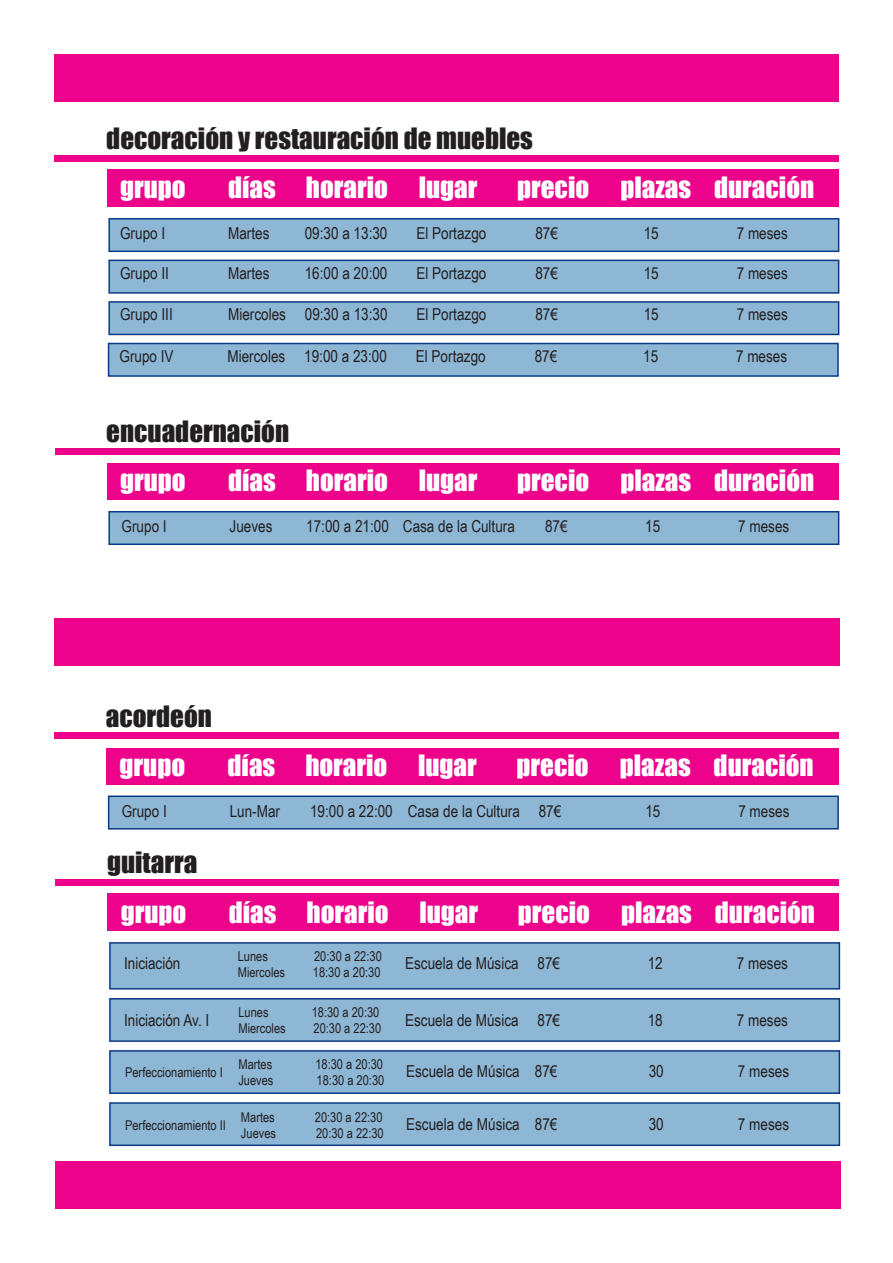
<style>
.page{position:relative;width:893px;height:1263px;background:#fff}
.page>*{position:absolute;margin:0;border:0;box-sizing:border-box;transform-origin:0 0}
.t1{font:27px "Impact";color:#fff}
.t2{font:27px "Impact";color:#231f20}
.t3{font:16.5px "Arial Narrow";color:#231f20}
.t4{font:13.5px "Arial Narrow";color:#231f20}
</style>
<div class="page">
<div style="left:55px;top:54px;width:784px;height:47px;background:#ed028c"></div>
<div style="left:55px;top:155px;width:784px;height:7px;background:#ed028c"></div>
<div style="left:107px;top:169px;width:731px;height:38px;background:#ed028c"></div>
<div style="left:108px;top:218px;width:731px;height:34px;background:#8db7d5;border:2px solid #083b85"></div>
<div style="left:108px;top:260px;width:731px;height:34px;background:#8db7d5;border:2px solid #083b85"></div>
<div style="left:108px;top:301px;width:731px;height:34px;background:#8db7d5;border:2px solid #083b85"></div>
<div style="left:55px;top:448px;width:784px;height:7px;background:#ed028c"></div>
<div style="left:107px;top:463px;width:732px;height:37px;background:#ed028c"></div>
<div style="left:108px;top:511px;width:731px;height:34px;background:#8db7d5;border:2px solid #083b85"></div>
<div style="left:108px;top:343px;width:731px;height:34px;background:#8db7d5;border:2px solid #083b85"></div>
<div style="left:54px;top:619px;width:785px;height:47px;background:#ed028c"></div>
<div style="left:54px;top:732px;width:785px;height:7px;background:#ed028c"></div>
<div style="left:107px;top:748px;width:732px;height:36px;background:#ed028c"></div>
<div style="left:108px;top:795px;width:731px;height:34px;background:#8db7d5;border:2px solid #083b85"></div>
<div style="left:55px;top:879px;width:784px;height:7px;background:#ed028c"></div>
<div style="left:108px;top:893px;width:731px;height:38px;background:#ed028c"></div>
<div style="left:109px;top:942px;width:731px;height:47px;background:#8db7d5;border:2px solid #083b85"></div>
<div style="left:109px;top:998px;width:731px;height:44px;background:#8db7d5;border:2px solid #083b85"></div>
<div style="left:109px;top:1050px;width:731px;height:44px;background:#8db7d5;border:2px solid #083b85"></div>
<div style="left:109px;top:1102px;width:731px;height:44px;background:#8db7d5;border:2px solid #083b85"></div>
<div style="left:55px;top:1161px;width:786px;height:48px;background:#ed028c"></div>
<p class="t2" style="left:106px;top:117px;width:428px">decoración y restauración de muebles</p>
<p class="t1" style="left:120px;top:167px;width:67px">grupo</p>
<p class="t1" style="left:228px;top:167px;width:251px">días horario lugar</p>
<p class="t1" style="left:517px;top:167px;width:299px">precio plazas duración</p>
<p class="t3" style="left:120px;top:221px;width:47px">Grupo I</p>
<p class="t3" style="left:228px;top:221px;width:43px">Martes</p>
<p class="t3" style="left:305px;top:221px;width:84px">09:30 a 13:30</p>
<p class="t3" style="left:416px;top:221px;width:71px">El Portazgo</p>
<p class="t3" style="left:535px;top:221px;width:24px">87€</p>
<p class="t3" style="left:644px;top:221px;width:17px">15</p>
<p class="t3" style="left:737px;top:221px;width:53px">7 meses</p>
<p class="t3" style="left:120px;top:261px;width:50px">Grupo II</p>
<p class="t3" style="left:228px;top:261px;width:43px">Martes</p>
<p class="t3" style="left:305px;top:261px;width:84px">16:00 a 20:00</p>
<p class="t3" style="left:416px;top:261px;width:71px">El Portazgo</p>
<p class="t3" style="left:535px;top:261px;width:24px">87€</p>
<p class="t3" style="left:644px;top:261px;width:17px">15</p>
<p class="t3" style="left:737px;top:261px;width:53px">7 meses</p>
<p class="t3" style="left:120px;top:302px;width:54px">Grupo III</p>
<p class="t3" style="left:228px;top:302px;width:161px">Miercoles 09:30 a 13:30</p>
<p class="t3" style="left:416px;top:302px;width:71px">El Portazgo</p>
<p class="t3" style="left:535px;top:302px;width:24px">87€</p>
<p class="t3" style="left:644px;top:302px;width:17px">15</p>
<p class="t3" style="left:737px;top:302px;width:53px">7 meses</p>
<p class="t3" style="left:119px;top:344px;width:56px">Grupo IV</p>
<p class="t3" style="left:227px;top:344px;width:161px">Miercoles 19:00 a 23:00</p>
<p class="t3" style="left:416px;top:344px;width:71px">El Portazgo</p>
<p class="t3" style="left:535px;top:344px;width:24px">87€</p>
<p class="t3" style="left:643px;top:344px;width:17px">15</p>
<p class="t3" style="left:736px;top:344px;width:53px">7 meses</p>
<p class="t2" style="left:106px;top:410px;width:184px">encuadernación</p>
<p class="t1" style="left:120px;top:460px;width:67px">grupo</p>
<p class="t1" style="left:228px;top:460px;width:251px">días horario lugar</p>
<p class="t1" style="left:517px;top:460px;width:299px">precio plazas duración</p>
<p class="t3" style="left:122px;top:514px;width:47px">Grupo I</p>
<p class="t3" style="left:230px;top:514px;width:44px">Jueves</p>
<p class="t3" style="left:306px;top:514px;width:210px">17:00 a 21:00 Casa de la Cultura</p>
<p class="t3" style="left:545px;top:514px;width:24px">87€</p>
<p class="t3" style="left:645px;top:514px;width:17px">15</p>
<p class="t3" style="left:738px;top:514px;width:53px">7 meses</p>
<p class="t2" style="left:106px;top:695px;width:108px">acordeón</p>
<p class="t1" style="left:120px;top:744px;width:67px">grupo</p>
<p class="t1" style="left:228px;top:744px;width:251px">días horario lugar</p>
<p class="t1" style="left:517px;top:744px;width:299px">precio plazas duración</p>
<p class="t3" style="left:122px;top:799px;width:47px">Grupo I</p>
<p class="t3" style="left:230px;top:799px;width:52px">Lun-Mar</p>
<p class="t3" style="left:310px;top:799px;width:253px">19:00 a 22:00 Casa de la Cultura 87€</p>
<p class="t3" style="left:645px;top:799px;width:17px">15</p>
<p class="t3" style="left:738px;top:799px;width:53px">7 meses</p>
<p class="t2" style="left:107px;top:841px;width:92px">guitarra</p>
<p class="t1" style="left:121px;top:891px;width:67px">grupo</p>
<p class="t1" style="left:229px;top:891px;width:251px">días horario lugar</p>
<p class="t1" style="left:518px;top:891px;width:299px">precio plazas duración</p>
<p class="t4" style="left:238px;top:946px;width:32px">Lunes</p>
<p class="t4" style="left:314px;top:946px;width:69px">20:30 a 22:30</p>
<p class="t4" style="left:238px;top:962px;width:49px">Miercoles</p>
<p class="t4" style="left:313px;top:962px;width:69px">18:30 a 20:30</p>
<p class="t3" style="left:124px;top:951px;width:58px">Iniciación</p>
<p class="t3" style="left:405px;top:951px;width:156px">Escuela de Música 87€</p>
<p class="t3" style="left:648px;top:951px;width:17px">12</p>
<p class="t3" style="left:737px;top:951px;width:53px">7 meses</p>
<p class="t4" style="left:238px;top:1002px;width:32px">Lunes</p>
<p class="t4" style="left:312px;top:1002px;width:69px">18:30 a 20:30</p>
<p class="t4" style="left:238px;top:1018px;width:49px">Miercoles</p>
<p class="t4" style="left:313px;top:1018px;width:69px">20:30 a 22:30</p>
<p class="t4" style="left:238px;top:1054px;width:35px">Martes</p>
<p class="t4" style="left:315px;top:1054px;width:69px">18:30 a 20:30</p>
<p class="t4" style="left:238px;top:1070px;width:37px">Jueves</p>
<p class="t4" style="left:317px;top:1070px;width:69px">18:30 a 20:30</p>
<p class="t4" style="left:241px;top:1107px;width:35px">Martes</p>
<p class="t4" style="left:315px;top:1107px;width:69px">20:30 a 22:30</p>
<p class="t4" style="left:241px;top:1123px;width:37px">Jueves</p>
<p class="t4" style="left:316px;top:1123px;width:69px">20:30 a 22:30</p>
<p class="t3" style="left:124px;top:1007px;width:87px">Iniciación Av. I</p>
<p class="t3" style="left:405px;top:1007px;width:156px">Escuela de Música 87€</p>
<p class="t3" style="left:648px;top:1007px;width:17px">18</p>
<p class="t3" style="left:737px;top:1007px;width:53px">7 meses</p>
<p class="t4" style="left:125px;top:1062px;width:99px">Perfeccionamiento I</p>
<p class="t3" style="left:406px;top:1059px;width:153px">Escuela de Música 87€</p>
<p class="t3" style="left:649px;top:1059px;width:17px">30</p>
<p class="t3" style="left:738px;top:1059px;width:53px">7 meses</p>
<p class="t4" style="left:125px;top:1115px;width:102px">Perfeccionamiento II</p>
<p class="t3" style="left:406px;top:1112px;width:153px">Escuela de Música 87€</p>
<p class="t3" style="left:649px;top:1112px;width:17px">30</p>
<p class="t3" style="left:738px;top:1112px;width:53px">7 meses</p>
</div>
